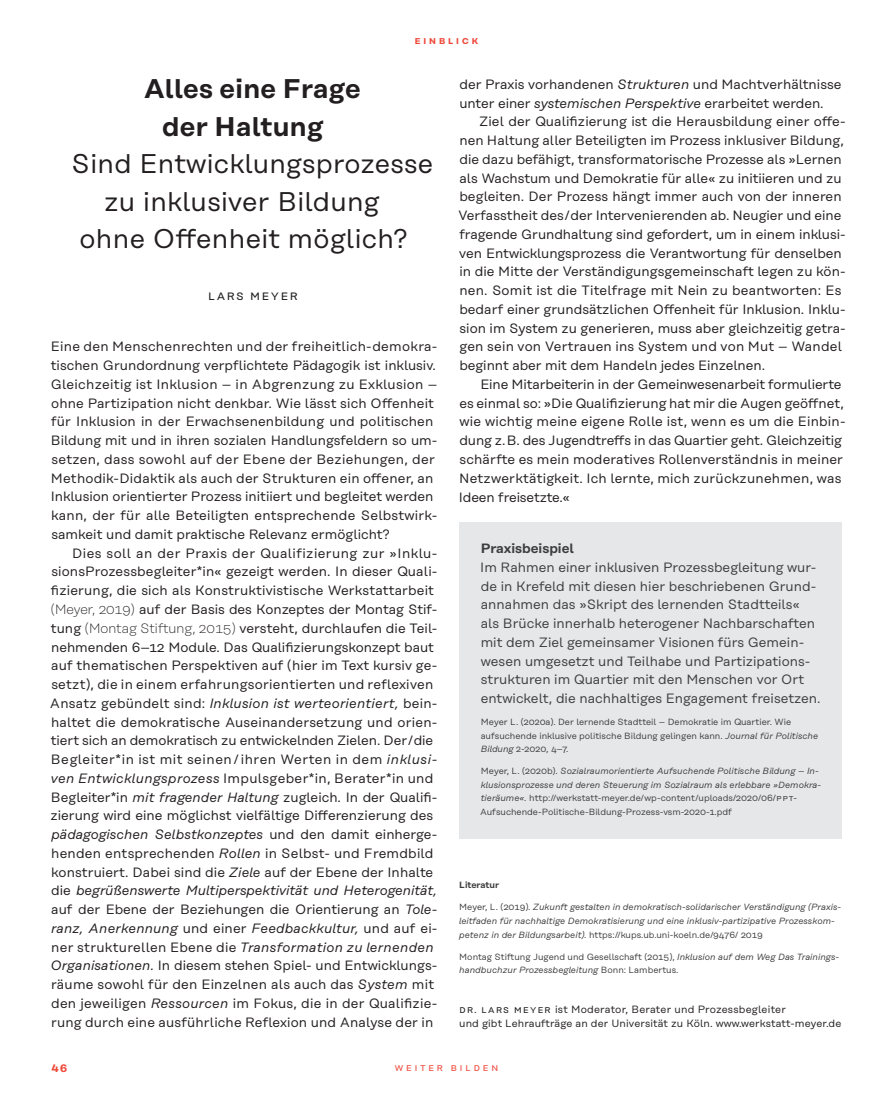
<style>
.page{position:relative;width:893px;height:1106px;background:#fff}
.page>*{position:absolute;margin:0;border:0;box-sizing:border-box;transform-origin:0 0}
.t1{font:27px "Rational Text";letter-spacing:.01em;color:#231f20}
.t2{font:600 27px/37.5px "Rational Text";letter-spacing:.01em;color:#231f20}
.t3{font:13.5px/18.8px "Rational Text";color:#231f20}
.t4{font:13.5px/18.8px "Rational Text";color:#3e3e3f}
.t5{font:600 13.5px "Rational Text";color:#3e3e3f}
.t6{font:600 13.5px "Rational Text";color:#ef4739}
.t7{font:10.5px/14.1px "Rational Text";letter-spacing:.01em;color:#231f20}
.t8{font:10.5px "Rational Text";letter-spacing:.22em;color:#ef4739}
.t9{font:600 10.5px "Rational Text";letter-spacing:.22em;color:#ef4739}
.t10{font:italic 9px/13.5px "Rational Text";color:#3e3e3f}
.t11{font:9px/13.5px "Rational Text";color:#3e3e3f}
.t12{font:600 9px "Rational Text";color:#3e3e3f}
.s1{font-weight:200}
.s2{font-style:italic}
.s3{font-style:normal}
</style>
<div class="page">
<div style="left:459px;top:522px;width:383px;height:317px;background:#e6e7e9"></div>
<p class="t9" style="left:414px;top:34px;width:65px">E inblick</p>
<h1 class="t2" style="left:162px;top:70px;width:200px;text-indent:-19px">Alles eine Frage der Haltung</h1>
<h1 class="t1" style="left:71px;top:148px;width:363px">Sind Entwicklungsprozesse</h1>
<h1 class="t1" style="left:104px;top:186px;width:277px">zu inklusiver Bildung</h1>
<h1 class="t1" style="left:80px;top:223px;width:329px">ohne Offenheit möglich?</h1>
<p class="t3" style="left:208px;top:286px;width:92px">Lars Meyer</p>
<p class="t3" style="left:51px;top:337px;width:388px">Eine den Menschenrechten und der freiheitlich-demokra&shy;tischen Grundordnung verpflichtete Pädagogik ist inklusiv.<br>Gleichzeitig ist Inklusion – in Abgrenzung zu Exklusion – ohne Partizipation nicht denkbar. Wie lässt sich Offenheit für Inklusion in der Erwachsenenbildung und politischen Bildung mit und in ihren sozialen Handlungsfeldern so um&shy;setzen, dass sowohl auf der Ebene der Beziehungen, der Methodik-Didaktik als auch der Strukturen ein offener, an Inklusion orientierter Prozess initiiert und begleitet werden kann, der für alle Beteiligten entsprechende Selbstwirk&shy;samkeit und damit praktische Relevanz ermöglicht?</p>
<p class="t3" style="left:50px;top:543px;width:389px;text-indent:22px">Dies soll an der Praxis der Qualifizierung zur »Inklu&shy;sionsProzessbegleiter*in« gezeigt werden. In dieser Quali&shy;fizierung, die sich als Konstruktivistische Werkstattarbeit <span class="s1">(Meyer, 2019)</span> auf der Basis des Konzeptes der Montag Stif&shy;tung <span class="s1">(Montag Stiftung, 2015)</span> versteht, durchlaufen die Teil&shy;nehmenden 6–12 Module. Das Qualifizierungskonzept baut auf thematischen Perspektiven auf (hier im Text kursiv ge&shy;setzt), die in einem erfahrungsorientierten und reflexiven Ansatz gebündelt sind: <span class="s2">Inklusion ist werteorientiert,</span> bein&shy;haltet die demokratische Auseinandersetzung und orien&shy;tiert sich an demokratisch zu entwickelnden Zielen. Der/die Begleiter*in ist mit seinen/ihren Werten in dem <span class="s2">inklusi&shy;ven Entwicklungsprozess</span> Impulsgeber*in, Berater*in und Begleiter*in <span class="s2">mit fragender Haltung</span> zugleich. In der Qualifi&shy;zierung wird eine möglichst vielfältige Differenzierung des <span class="s2">pädagogischen Selbstkonzeptes</span> und den damit einherge&shy;henden entsprechenden <span class="s2">Rollen</span> in Selbst- und Fremdbild konstruiert. Dabei sind die <span class="s2">Ziele</span> auf der Ebene der Inhalte die <span class="s2">begrüßenswerte Multiperspektivität und Heterogenität, </span>auf der Ebene der Beziehungen die Orientierung an <span class="s2">Tole&shy;ranz, Anerkennung</span> und einer <span class="s2">Feedbackkultur,</span> und auf ei&shy;ner strukturellen Ebene die <span class="s2">Transformation zu lernenden Organisationen.</span> In diesem stehen Spiel- und Entwicklungs&shy;räume sowohl für den Einzelnen als auch das <span class="s2">System</span> mit den jeweiligen <span class="s2">Ressourcen</span> im Fokus, die in der Qualifizie&shy;rung durch eine ausführliche Reflexion und Analyse der in</p>
<p class="t3" style="left:459px;top:75px;width:384px">der Praxis vorhandenen <span class="s2">Strukturen</span> und Machtverhältnisse unter einer <span class="s2">systemischen Perspektive</span> erarbeitet werden.</p>
<p class="t3" style="left:458px;top:112px;width:389px;text-indent:21px">Ziel der Qualifizierung ist die Herausbildung einer offe&shy;nen Haltung aller Beteiligten im Prozess inklusiver Bildung, die dazu befähigt, transformatorische Prozesse als »Lernen als Wachstum und Demokratie für alle« zu initiieren und zu begleiten. Der Prozess hängt immer auch von der inneren Verfasstheit des/der Intervenierenden ab. Neugier und eine fragende Grundhaltung sind gefordert, um in einem inklusi&shy;ven Entwicklungsprozess die Verantwortung für denselben in die Mitte der Verständigungsgemeinschaft legen zu kön&shy;nen. Somit ist die Titelfrage mit Nein zu beantworten: Es bedarf einer grundsätzlichen Offenheit für Inklusion. Inklu&shy;sion im System zu generieren, muss aber gleichzeitig getra&shy;gen sein von Vertrauen ins System und von Mut – Wandel beginnt aber mit dem Handeln jedes Einzelnen.</p>
<p class="t3" style="left:459px;top:375px;width:388px;text-indent:21px">Eine Mitarbeiterin in der Gemeinwesenarbeit formulierte es einmal so: »Die Qualifizierung hat mir die Augen geöffnet, wie wichtig meine eigene Rolle ist, wenn es um die Einbin&shy;dung z. B. des Jugendtreffs in das Quartier geht. Gleichzeitig schärfte es mein moderatives Rollenverständnis in meiner Netzwerktätigkeit. Ich lernte, mich zurückzunehmen, was Ideen freisetzte.«</p>
<p class="t5" style="left:481px;top:540px;width:95px">Praxisbeispiel</p>
<p class="t4" style="left:480px;top:557px;width:342px">Im Rahmen einer inklusiven Prozessbegleitung wur&shy;de in Krefeld mit diesen hier beschriebenen Grund&shy;annahmen das »Skript des lernenden Stadtteils« als Brücke innerhalb heterogener Nachbarschaften mit dem Ziel gemeinsamer Visionen fürs Gemein&shy;wesen umgesetzt und Teilhabe und Partizipations&shy;strukturen im Quartier mit den Menschen vor Ort entwickelt, die nachhaltiges Engagement freisetzen.</p>
<p class="t11" style="left:481px;top:715px;width:339px">Meyer L. (2020a). Der lernende Stadtteil – Demokratie im Quartier. Wie aufsuchende inklusive politische Bildung gelingen kann. <span class="s2">Journal für Politische<br>Bildung</span> 2-2020, 4–7.</p>
<p class="t10" style="left:481px;top:764px;width:342px"><span class="s3">Meyer, L. (2020b).</span> Sozialraumorientierte Aufsuchende Politische Bildung – In&shy;klusionsprozesse und deren Steuerung im Sozialraum als erlebbare »Demokra&shy;tieräume«. <span class="s3">http://werkstatt-meyer.de/wp-content/uploads/2020/06/PPT</span></p>
<p class="t11" style="left:794px;top:791px;width:4px">-</p>
<p class="t11" style="left:480px;top:804px;width:253px">Aufsuchende-Politische-Bildung-Prozess-vsm-2020-1.pdf</p>
<p class="t12" style="left:459px;top:880px;width:41px">Literatur</p>
<p class="t10" style="left:459px;top:900px;width:383px"><span class="s3">Meyer, L. (2019).</span> Zukunft gestalten in demokratisch-solidarischer Verständigung (Praxis&shy;leitfaden für nachhaltige Demokratisierung und eine inklusiv-partizipative Prozesskom&shy;petenz in der Bildungsarbeit). <span class="s3">https://kups.ub.uni-koeln.de/9476/ 2019</span></p>
<p class="t10" style="left:459px;top:949px;width:381px"><span class="s3">Montag Stiftung Jugend und Gesellschaft (2015),</span> Inklusion auf dem Weg Das Trainings&shy;handbuchzur Prozessbegleitung <span class="s3">Bonn: Lambertus.</span></p>
<p class="t7" style="left:459px;top:1001px;width:384px">D r. L ars Meyer ist Moderator, Berater und Prozessbegleiter<br>und gibt Lehraufträge an der Universität zu Köln. www.werkstatt-meyer.de</p>
<p class="t6" style="left:51px;top:1059px;width:18px">46</p>
<p class="t8" style="left:394px;top:1060px;width:106px">weiter bilden</p>
</div>
